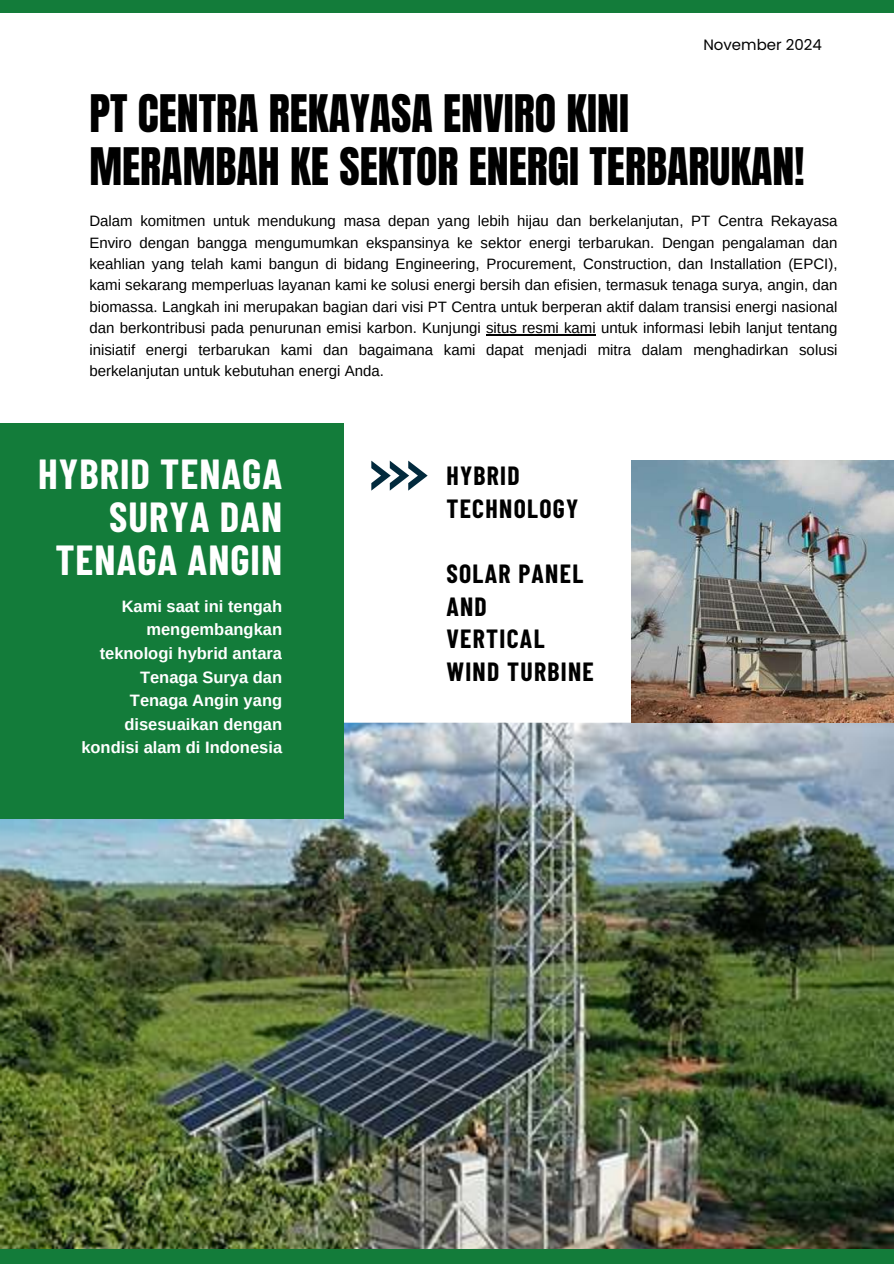
<style>
.page{position:relative;width:894px;height:1264px;background:#fff}
.page>*{position:absolute;margin:0;border:0;box-sizing:border-box;transform-origin:0 0}
.t1{font:43.95px/52.8px "Anton";color:#000}
.t2{font:700 41.1px/42.8px "Barlow Condensed";letter-spacing:.025em;color:#fff;text-align:right}
.t3{font:700 25.65px/32.7px "Barlow Condensed";letter-spacing:.05em;color:#000}
.t4{font:700 16.5px/23.7px "Arimo";color:#fff;text-align:right}
.t5{font:15px/21.3px "Arimo";color:#000;text-align:justify}
.t6{font:15px "Poppins";color:#000}
</style>
<div class="page">
<img style="left:0;top:722px;width:893px;height:527px">
<div style="left:0;top:423px;width:343px;height:395px;background:#137c3a"></div>
<div style="left:0;top:0;width:893px;height:12px;background:#137c3a"></div>
<div style="left:0;top:1249px;width:893px;height:14px;background:#137c3a"></div>
<svg style="left:371px;top:460px;width:56px;height:30px"></svg>
<img style="left:631px;top:460px;width:262px;height:263px">
<hr style="left:486px;top:334px;width:109px;height:1px;background:#000">
<p class="t6" style="left:703px;top:34px;width:120px">November 2024</p>
<h1 class="t1" style="left:89px;top:88px;width:716px">PT CENTRA REKAYASA ENVIRO KINI<br>MERAMBAH KE SEKTOR ENERGI TERBARUKAN!</h1>
<p class="t5" style="left:89px;top:210px;width:749px">Dalam komitmen untuk mendukung masa depan yang lebih hijau dan berkelanjutan, PT Centra Rekayasa Enviro dengan bangga mengumumkan ekspansinya ke sektor energi terbarukan. Dengan pengalaman dan keahlian yang telah kami bangun di bidang Engineering, Procurement, Construction, dan Installation (EPCI), kami sekarang memperluas layanan kami ke solusi energi bersih dan efisien, termasuk tenaga surya, angin, dan biomassa. Langkah ini merupakan bagian dari visi PT Centra untuk berperan aktif dalam transisi energi nasional dan berkontribusi pada penurunan emisi karbon. Kunjungi situs resmi kami untuk informasi lebih lanjut tentang inisiatif energi terbarukan kami dan bagaimana kami dapat menjadi mitra dalam menghadirkan solusi berkelanjutan untuk kebutuhan energi Anda.</p>
<h2 class="t2" style="left:38px;top:451px;width:245px">HYBRID TENAGA<br>SURYA DAN<br>TENAGA ANGIN</h2>
<p class="t4" style="left:81px;top:594px;width:202px">Kami saat ini tengah mengembangkan teknologi hybrid antara<br>Tenaga Surya dan<br>Tenaga Angin yang disesuaikan dengan kondisi alam di Indonesia</p>
<h3 class="t3" style="left:446px;top:458px;width:133px">HYBRID<br>TECHNOLOGY</h3>
<h3 class="t3" style="left:446px;top:556px;width:149px">SOLAR PANEL<br>AND<br>VERTICAL<br>WIND TURBINE</h3>
</div>
